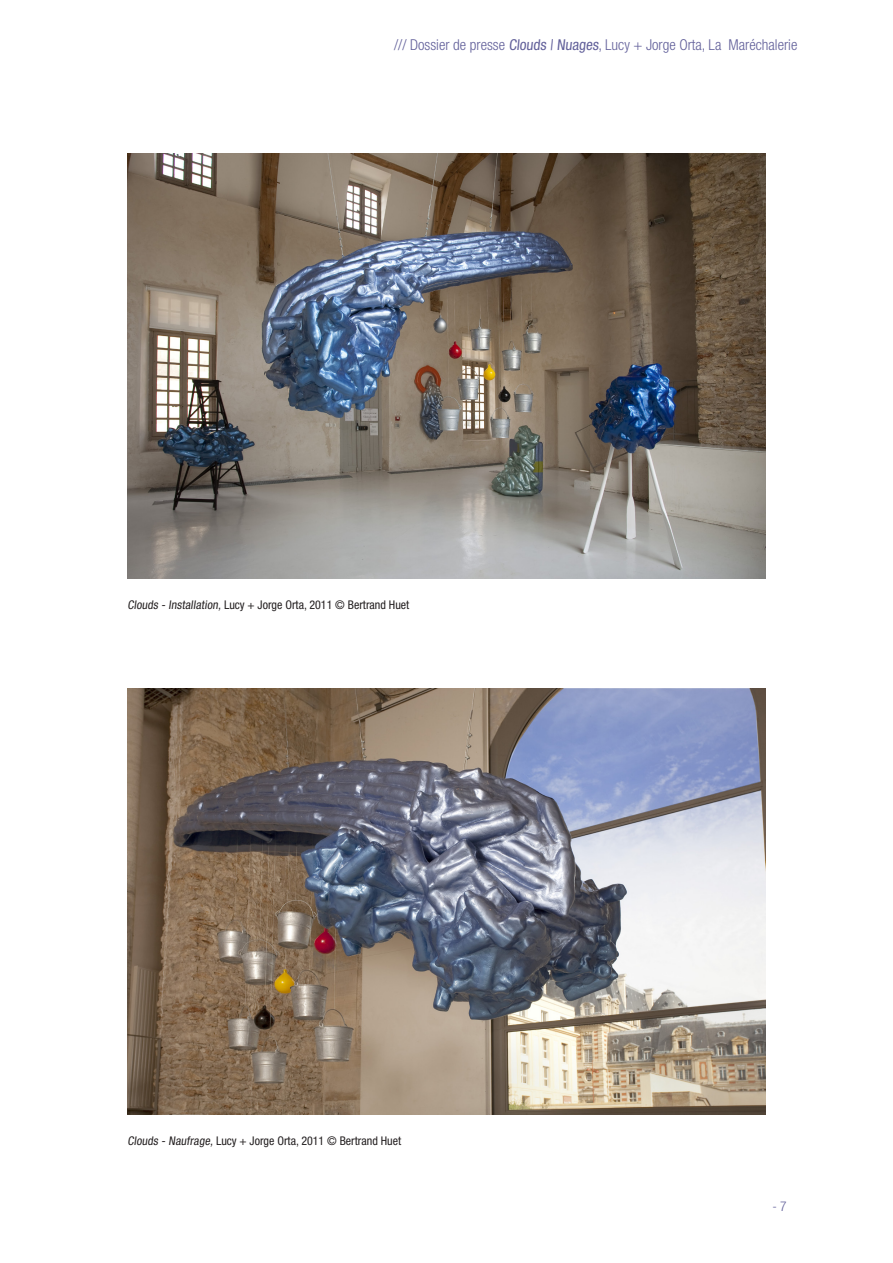
<style>
.page{position:relative;width:893px;height:1263px;background:#fff}
.page>*{position:absolute;margin:0;border:0;box-sizing:border-box;transform-origin:0 0}
.t1{font:300 condensed 15px "Helvetica Neue";color:#62609a}
.t2{font:300 condensed 13.5px "Helvetica Neue";color:#62609a}
.t3{font:condensed 12px "Helvetica Neue";color:#231f20}
.s1{font-weight:400}
</style>
<div class="page">
<img style="left:128px;top:689px;width:637px;height:425px">
<img style="left:128px;top:153px;width:637px;height:425px">
<p class="t1" style="left:394px;top:37px;width:405px">/// Dossier de presse <span class="s1">Clouds | Nuages</span>, Lucy + Jorge Orta, La Maréchalerie</p>
<p class="t3" style="left:128px;top:598px;width:283px">Clouds - Installation, Lucy + Jorge Orta, 2011 © Bertrand Huet</p>
<p class="t3" style="left:128px;top:1134px;width:275px">Clouds - Naufrage, Lucy + Jorge Orta, 2011 © Bertrand Huet</p>
<p class="t2" style="left:772px;top:1198px;width:16px">- 7</p>
</div>
